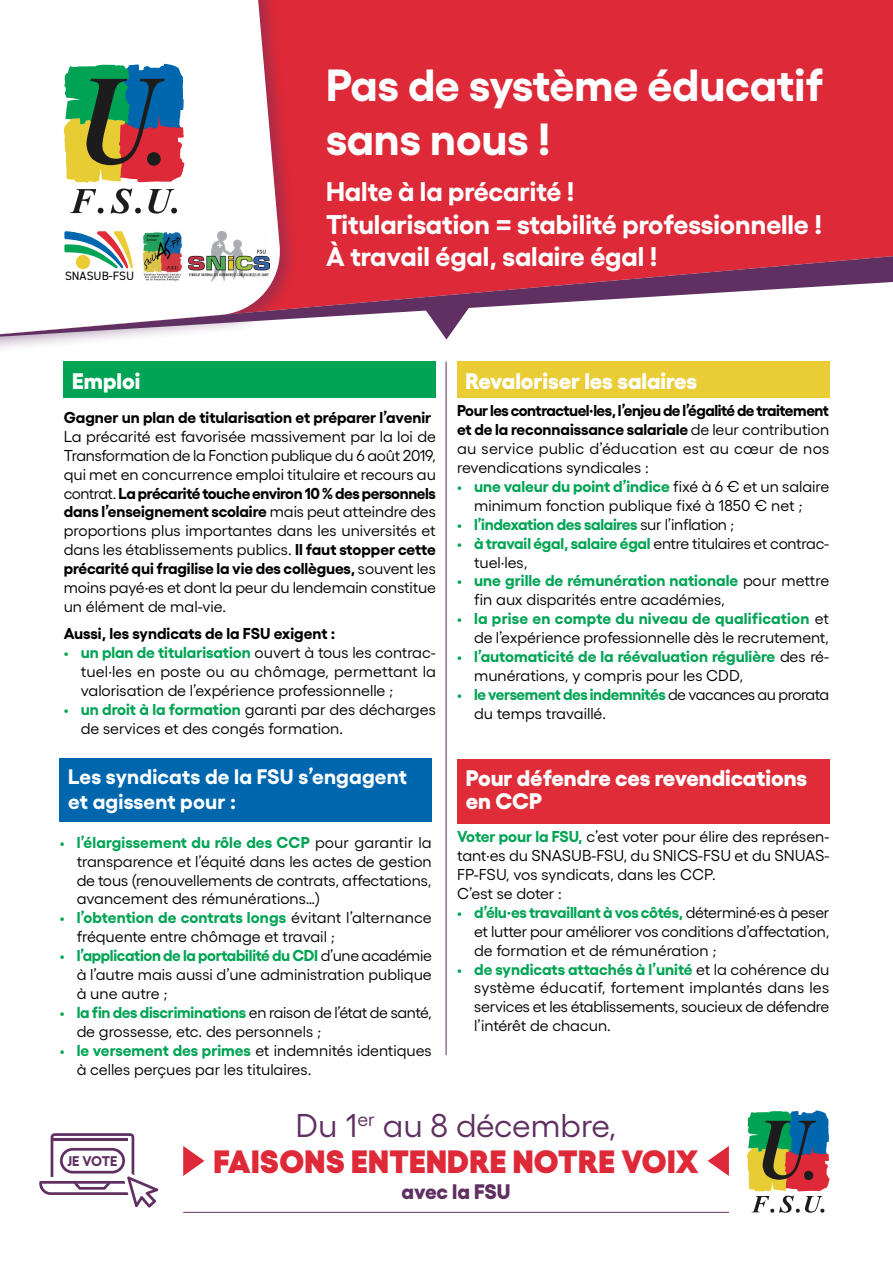
<style>
.page{position:relative;width:893px;height:1263px;background:#fff}
.page>*{position:absolute;margin:0;border:0;box-sizing:border-box;transform-origin:0 0}
.t1{font:700 45px/54px "Gellix";color:#fff}
.t2{font:33px "Gellix";color:#5f3061}
.t3{font:900 32.25px "Gellix";letter-spacing:.01em;color:#de2938}
.t4{font:700 27px/32.4px "Gellix";color:#fff}
.t5{font:800 22.5px/22.5px "Gellix";color:#fff}
.t6{font:700 21px/25.2px "Gellix";letter-spacing:.01em;color:#fff}
.t7{font:800 21px "Gellix";letter-spacing:-.005em;color:#5f3061}
.t8{font:15.75px/18.9px "Gellix";color:#000}
.t9{font:700 15.75px/18.9px "Gellix";letter-spacing:-.015em;color:#00a454}
.t10{font:700 15.75px "Gellix";color:#000}
.t11{font:700 14.1px "Gellix";letter-spacing:-.01em;color:#5f3061}
.t12{font:12.15px "DIN2014";color:#000}
.s1{font-weight:700}
.s2{color:#00a454}
.s3{font-weight:700;color:#00a454}
.s4{font-weight:400}
.s5{font-weight:400;color:#000}
</style>
<div class="page">
<div style="left:299px;top:0;width:594px;height:256px;background:#de2938"></div>
<svg style="left:299px;top:256px;width:594px;height:63px"></svg>
<svg style="left:418px;top:299px;width:57px;height:40px"></svg>
<div style="left:457px;top:361px;width:372px;height:36px;background:#eacd35"></div>
<hr style="left:446px;top:361px;width:1px;height:694px;background:#5f3061">
<div style="left:0;top:0;width:299px;height:355px;background:#5f3061;opacity:.5"></div>
<svg style="left:0;top:0;width:283px;height:336px"></svg>
<div style="left:60px;top:758px;width:372px;height:64px;background:#0067af"></div>
<div style="left:457px;top:759px;width:372px;height:64px;background:#df2c38"></div>
<hr style="left:183px;top:1212px;width:546px;height:1px;background:#5f3061">
<svg style="left:183px;top:1146px;width:21px;height:30px"></svg>
<svg style="left:708px;top:1146px;width:21px;height:30px"></svg>
<svg style="left:39px;top:1133px;width:120px;height:75px"></svg>
<svg style="left:747px;top:1110px;width:83px;height:103px"></svg>
<div style="left:64px;top:361px;width:372px;height:36px;background:#00a454"></div>
<svg style="left:70px;top:189px;width:34px;height:25px"></svg>
<svg style="left:111px;top:189px;width:30px;height:25px"></svg>
<svg style="left:148px;top:189px;width:29px;height:25px"></svg>
<svg style="left:64px;top:64px;width:121px;height:119px;background:#707760"></svg>
<img style="left:188px;top:231px;width:81px;height:50px">
<img style="left:142px;top:231px;width:39px;height:50px">
<div style="left:64px;top:231px;width:71px;height:50px;background:#fff"></div>
<svg style="left:64px;top:231px;width:69px;height:38px"></svg>
<p class="t12" style="left:65px;top:269px;width:71px">SNASUB-FSU</p>
<h1 class="t1" style="left:326px;top:54px;width:499px">Pas de système éducatif sans nous !</h1>
<h3 class="t4" style="left:326px;top:173px;width:498px">Halte à la précarité !<br>Titularisation = stabilité professionnelle !<br>À travail égal, salaire égal !</h3>
<h3 class="t5" style="left:72px;top:367px;width:69px">Emploi</h3>
<p class="t10" style="left:64px;top:405px;width:369px">Gagner un plan de titularisation et préparer l’avenir</p>
<p class="t8" style="left:64px;top:425px;width:374px;text-align:justify">La précarité est favorisée massivement par la loi de Transformation de la Fonction publique du 6 août 2019, qui met en concurrence emploi titulaire et recours au contrat. <span class="s1">La précarité touche environ 10 % des personnels dans l’enseignement scolaire</span> mais peut atteindre des proportions plus importantes dans les universités et dans les établissements publics. <span class="s1">Il faut stopper cette précarité qui fragilise la vie des collègues,</span> souvent les moins payé·es et dont la peur du lendemain constitue un élément de mal-vie.</p>
<p class="t10" style="left:64px;top:621px;width:273px">Aussi, les syndicats de la FSU exigent :</p>
<p class="t8" style="left:81px;top:642px;width:357px;text-align:justify;text-indent:-17px"><span class="s2">•</span> <span class="s3">un plan de titularisation</span> ouvert à tous les contrac&shy;tuel·les en poste ou au chômage, permettant la valorisation de l’expérience professionnelle ;</p>
<p class="t8" style="left:81px;top:698px;width:357px;text-indent:-17px"><span class="s2">•</span> <span class="s3">un droit à la formation</span> garanti par des décharges de services et des congés formation.</p>
<h3 class="t5" style="left:466px;top:367px;width:233px">Revaloriser les salaires</h3>
<p class="t8" style="left:457px;top:400px;width:374px;text-align:justify"><span class="s1">Pour les contractuel·les, l’enjeu de l’égalité de traitement et de la reconnaissance salariale</span> de leur contribution au service public d’éducation est au cœur de nos revendications syndicales :</p>
<p class="t8" style="left:474px;top:475px;width:357px;text-indent:-17px"><span class="s2">•</span> <span class="s3">une valeur du point d’indice</span> fixé à 6 € et un salaire minimum fonction publique fixé à 1850 € net ;</p>
<p class="t9" style="left:457px;top:513px;width:279px"><span class="s4">•</span> l’indexation des salaires <span class="s5">sur l’inflation ;</span></p>
<p class="t8" style="left:474px;top:532px;width:357px;text-indent:-17px"><span class="s2">•</span> <span class="s3">à travail égal, salaire égal</span> entre titulaires et contrac&shy;tuel·les,</p>
<p class="t8" style="left:474px;top:570px;width:357px;text-indent:-17px"><span class="s2">•</span> <span class="s3">une grille de rémunération nationale</span> pour mettre fin aux disparités entre académies,</p>
<p class="t8" style="left:457px;top:608px;width:373px;text-align:right"><span class="s2">•</span> <span class="s3">la prise en compte du niveau de qualification</span> et de l’expérience professionnelle dès le recrutement,</p>
<p class="t9" style="left:474px;top:645px;width:357px;text-indent:-17px"><span class="s4">•</span> l’automaticité de la réévaluation régulière <span class="s5">des ré&shy;munérations, y compris pour les CDD,</span></p>
<p class="t8" style="left:474px;top:683px;width:357px;text-indent:-17px"><span class="s2">•</span> <span class="s3">le versement des indemnités</span> de vacances au prorata du temps travaillé.</p>
<h3 class="t6" style="left:68px;top:762px;width:340px">Les syndicats de la FSU s’engagent et agissent pour :</h3>
<h3 class="t5" style="left:466px;top:765px;width:343px">Pour défendre ces revendications en CCP</h3>
<p class="t8" style="left:457px;top:826px;width:374px"><span class="s3">Voter pour la FSU,</span> c’est voter pour élire des représen&shy;tant·es du SNASUB-FSU, du SNICS-FSU et du SNUAS-FP-FSU, vos syndicats, dans les CCP.<br>C’est se doter :</p>
<p class="t8" style="left:474px;top:901px;width:357px;text-align:justify;text-indent:-17px"><span class="s2">•</span> <span class="s3">d’élu·es travaillant à vos côtés,</span> déterminé·es à peser et lutter pour améliorer vos conditions d’affectation, de formation et de rémunération ;</p>
<p class="t8" style="left:474px;top:958px;width:357px;text-align:justify;text-indent:-17px"><span class="s2">•</span> <span class="s3">de syndicats attachés à l’unité</span> et la cohérence du système éducatif, fortement implantés dans les services et les établissements, soucieux de défendre l’intérêt de chacun.</p>
<p class="t8" style="left:77px;top:831px;width:357px;text-align:justify;text-indent:-17px"><span class="s2">•</span> <span class="s3">l’élargissement du rôle des CCP</span> pour garantir la transparence et l’équité dans les actes de gestion de tous (renouvellements de contrats, affectations, avancement des rémunérations…)</p>
<p class="t8" style="left:77px;top:907px;width:357px;text-indent:-17px"><span class="s2">•</span> <span class="s3">l’obtention de contrats longs</span> évitant l’alternance fréquente entre chômage et travail ;</p>
<p class="t8" style="left:77px;top:945px;width:357px;text-align:justify;text-indent:-17px"><span class="s2">•</span> <span class="s3">l’application de la portabilité du CDI</span> d’une académie à l’autre mais aussi d’une administration publique à une autre ;</p>
<p class="t8" style="left:77px;top:1001px;width:357px;text-indent:-17px"><span class="s2">•</span> <span class="s3">la fin des discriminations</span> en raison de l’état de santé, de grossesse, etc. des personnels ;</p>
<p class="t8" style="left:77px;top:1039px;width:357px;text-indent:-17px"><span class="s2">•</span> <span class="s3">le versement des primes</span> et indemnités identiques à celles perçues par les titulaires.</p>
<p class="t11" style="left:67px;top:1149px;width:52px">JE VOTE</p>
<h2 class="t2" style="left:296px;top:1100px;width:322px">Du 1<sup>er</sup> au 8 décembre,</h2>
<h3 class="t3" style="left:213px;top:1135px;width:487px">FAISONS ENTENDRE NOTRE VOIX</h3>
<h3 class="t7" style="left:402px;top:1174px;width:110px">avec la FSU</h3>
</div>
